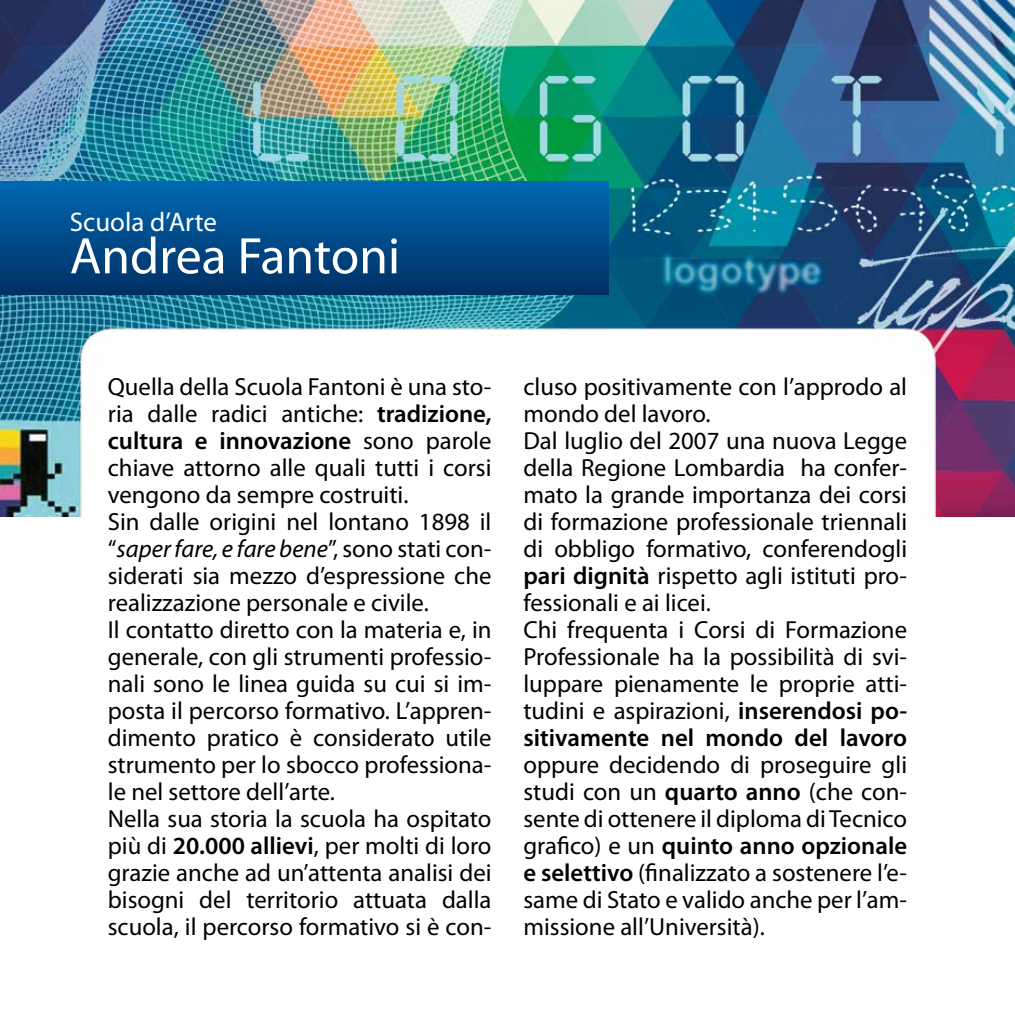
<style>
.page{position:relative;width:1015px;height:1021px;background:#fff}
.page>*{position:absolute;margin:0;border:0;box-sizing:border-box;transform-origin:0 0}
.t1{font:51.75px "Myriad Pro";color:#fff}
.t2{font:27px "Myriad Pro";color:#fff}
.t3{font:24.75px/27px "Myriad Pro";color:#000}
.s1{font-weight:600}
.s2{font-style:italic}
</style>
<div class="page">
<img style="left:0;top:0;width:1014px;height:516px">
<div style="left:0;top:181px;width:608px;height:113px;background:linear-gradient(to bottom,#0068b4,#003063)"></div>
<p class="t2" style="left:70px;top:205px;width:149px">Scuola d’Arte</p>
<h1 class="t1" style="left:70px;top:224px;width:332px">Andrea Fantoni</h1>
<p class="t3" style="left:108px;top:373px;width:385px">Quella della Scuola Fantoni è una sto&shy;ria dalle radici antiche: <span class="s1">tradizione, cultura e innovazione</span> sono parole chiave attorno alle quali tutti i corsi vengono da sempre costruiti.<br>Sin dalle origini nel lontano 1898 il “<span class="s2">saper fare, e fare bene</span>”, sono stati con&shy;siderati sia mezzo d’espressione che realizzazione personale e civile.<br>Il contatto diretto con la materia e, in generale, con gli strumenti professio&shy;nali sono le linea guida su cui si im&shy;posta il percorso formativo. L’appren&shy;dimento pratico è considerato utile strumento per lo sbocco professiona&shy;le nel settore dell’arte.<br>Nella sua storia la scuola ha ospitato più di <span class="s1">20.000 allievi</span>, per molti di loro grazie anche ad un’attenta analisi dei bisogni del territorio attuata dalla scuola, il percorso formativo si è con-</p>
<p class="t3" style="left:523px;top:373px;width:385px">cluso positivamente con l’approdo al mondo del lavoro.<br>Dal luglio del 2007 una nuova Legge della Regione Lombardia ha confer&shy;mato la grande importanza dei corsi di formazione professionale triennali di obbligo formativo, conferendogli <span class="s1">pari dignità</span> rispetto agli istituti pro&shy;fessionali e ai licei.<br>Chi frequenta i Corsi di Formazione Professionale ha la possibilità di svi&shy;luppare pienamente le proprie atti&shy;tudini e aspirazioni, <span class="s1">inserendosi po&shy;sitivamente nel mondo del lavoro</span></p>
<p class="t3" style="left:523px;top:751px;width:385px;text-align:justify">oppure decidendo di proseguire gli studi con un <span class="s1">quarto anno</span> (che con&shy;sente di ottenere il diploma di Tecnico grafico) e un <span class="s1">quinto anno opzionale e selettivo</span> (finalizzato a sostenere l’e&shy;same di Stato e valido anche per l’am&shy;missione all’Università).</p>
</div>
